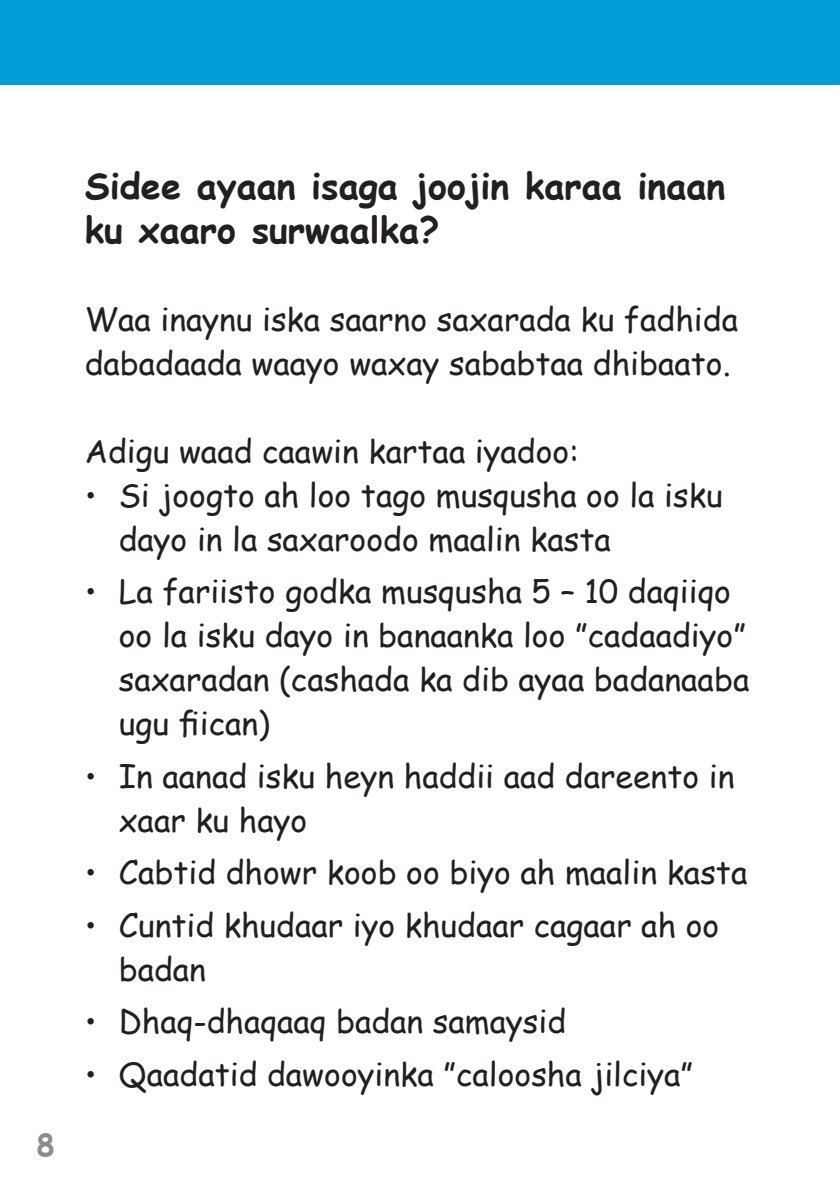
<style>
.page{position:relative;width:840px;height:1190px;background:#fff}
.page>*{position:absolute;margin:0;border:0;box-sizing:border-box;transform-origin:0 0}
.t1{font:700 36px/44px "Comic Sans MS";color:#231f20}
.t2{font:32px/44px "Comic Sans MS";color:#231f20}
.t3{font:700 30px "Comic Sans MS";color:#8a8c8f}
</style>
<div class="page">
<div style="left:0;top:0;width:840px;height:85px;background:#009fda"></div>
<p class="t3" style="left:37px;top:1123px;width:20px">8</p>
<p class="t1" style="left:85px;top:162px;width:642px">Sidee ayaan isaga joojin karaa inaan ku xaaro surwaalka?</p>
<p class="t2" style="left:85px;top:296px;width:655px">Waa inaynu iska saarno saxarada ku fadhida dabadaada waayo waxay sababtaa dhibaato.</p>
<p class="t2" style="left:85px;top:428px;width:496px">Adigu waad caawin kartaa iyadoo:</p>
<p class="t2" style="left:119px;top:472px;width:605px;text-indent:-34px">• Si joogto ah loo tago musqusha oo la isku dayo in la saxaroodo maalin kasta</p>
<p class="t2" style="left:119px;top:568px;width:632px;text-indent:-34px">• La fariisto godka musqusha 5 – 10 daqiiqo oo la isku dayo in banaanka loo ”cadaadiyo” saxaradan (cashada ka dib ayaa badanaaba ugu fiican)</p>
<p class="t2" style="left:119px;top:753px;width:617px;text-indent:-34px">• In aanad isku heyn haddii aad dareento in xaar ku hayo</p>
<p class="t2" style="left:85px;top:849px;width:664px">• Cabtid dhowr koob oo biyo ah maalin kasta</p>
<p class="t2" style="left:119px;top:902px;width:602px;text-indent:-34px">• Cuntid khudaar iyo khudaar cagaar ah oo badan</p>
<p class="t2" style="left:85px;top:998px;width:483px">• Dhaq-dhaqaaq badan samaysid</p>
<p class="t2" style="left:85px;top:1051px;width:610px">• Qaadatid dawooyinka ”caloosha jilciya”</p>
</div>
